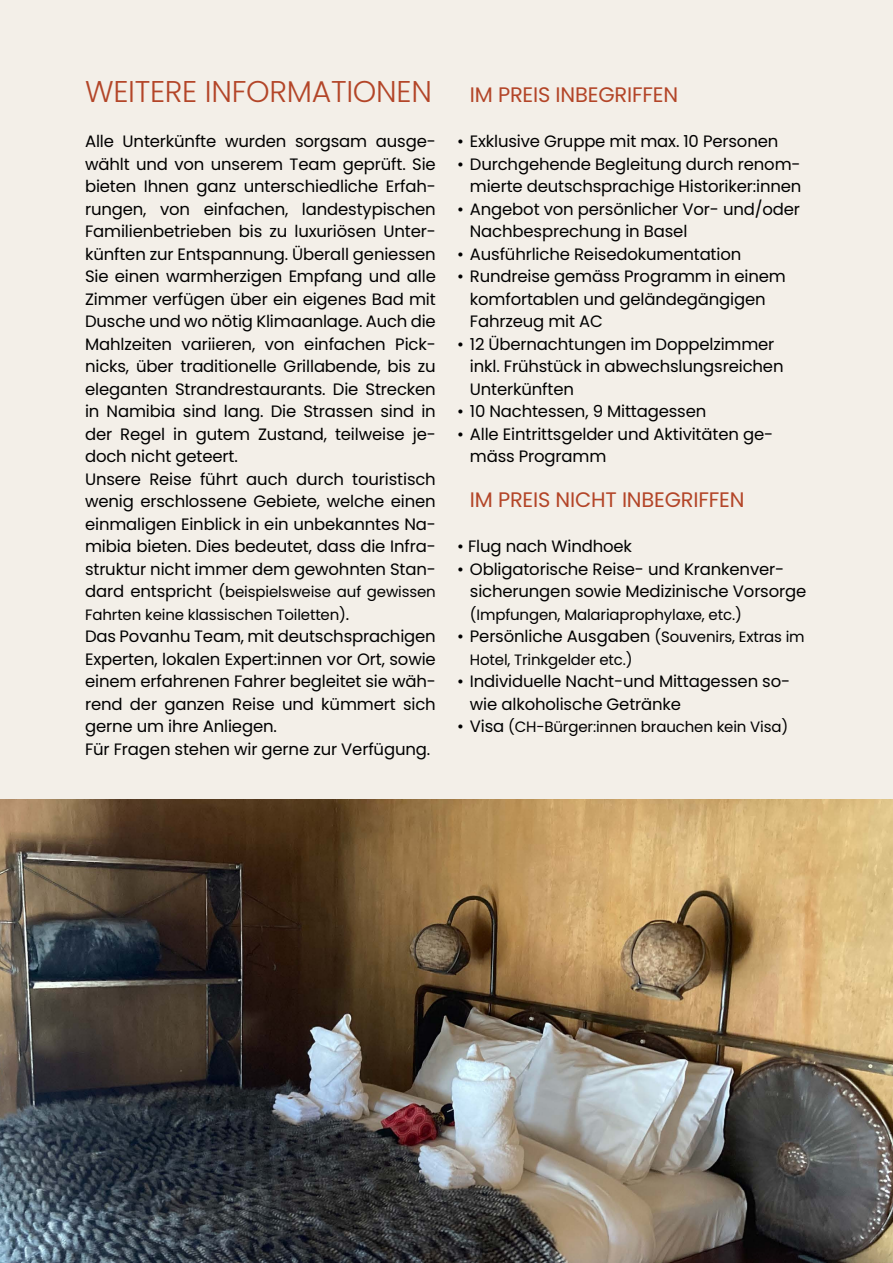
<style>
.page{position:relative;width:893px;height:1263px;background:#f3efe8}
.page>*{position:absolute;margin:0;border:0;box-sizing:border-box;transform-origin:0 0}
.t1{font:300 30px "Poppins";letter-spacing:-.01em;color:#b34528}
.t2{font:21px "Poppins";letter-spacing:-.01em;color:#b34528}
.t3{font:16.5px/22.5px "Poppins";letter-spacing:-.01em;color:#000}
.t4{font:15px/22.5px "Poppins";letter-spacing:-.01em;color:#000}
.s1{font-size:16.5px}
.s2{font-size:15px}
</style>
<div class="page">
<img style="left:0;top:800px;width:893px;height:463px">
<h1 class="t1" style="left:85px;top:74px;width:348px">WEITERE INFORMATIONEN</h1>
<p class="t3" style="left:85px;top:130px;width:352px">Alle Unterkünfte wurden sorgsam ausge&shy;wählt und von unserem Team geprüft. Sie bieten Ihnen ganz unterschiedliche Erfah&shy;rungen, von einfachen, landestypischen Familienbetrieben bis zu luxuriösen Unter&shy;künften zur Entspannung. Überall geniessen Sie einen warmherzigen Empfang und alle Zimmer verfügen über ein eigenes Bad mit Dusche und wo nötig Klimaanlage. Auch die Mahlzeiten variieren, von einfachen Pick&shy;nicks, über traditionelle Grillabende, bis zu eleganten Strandrestaurants. Die Strecken in Namibia sind lang. Die Strassen sind in der Regel in gutem Zustand, teilweise je&shy;doch nicht geteert.<br>Unsere Reise führt auch durch touristisch wenig erschlossene Gebiete, welche einen einmaligen Einblick in ein unbekanntes Na&shy;mibia bieten. Dies bedeutet, dass die Infra&shy;struktur nicht immer dem gewohnten Stan-</p>
<p class="t4" style="left:85px;top:581px;width:352px"><span class="s1">dard entspricht</span> (beispielsweise auf gewissen<br>Fahrten keine klassischen Toiletten)<span class="s1">.</span></p>
<p class="t3" style="left:85px;top:625px;width:352px">Das Povanhu Team, mit deutschsprachigen Experten, lokalen Expert:innen vor Ort, sowie einem erfahrenen Fahrer begleitet sie wäh&shy;rend der ganzen Reise und kümmert sich gerne um ihre Anliegen.<br>Für Fragen stehen wir gerne zur Verfügung.</p>
<p class="t2" style="left:470px;top:83px;width:210px">IM PREIS INBEGRIFFEN</p>
<p class="t3" style="left:457px;top:130px;width:323px">• Exklusive Gruppe mit max. 10 Personen</p>
<p class="t3" style="left:457px;top:153px;width:346px;text-align:right">• Durchgehende Begleitung durch renom&shy;mierte deutschsprachige Historiker:innen</p>
<p class="t3" style="left:470px;top:198px;width:332px;text-indent:-13px">• Angebot von persönlicher Vor- und/oder<br>Nachbesprechung in Basel</p>
<p class="t3" style="left:457px;top:243px;width:286px">• Ausführliche Reisedokumentation</p>
<p class="t3" style="left:470px;top:265px;width:317px;text-indent:-13px">• Rundreise gemäss Programm in einem komfortablen und geländegängigen<br>Fahrzeug mit AC</p>
<p class="t3" style="left:470px;top:333px;width:315px;text-indent:-13px">• 12 Übernachtungen im Doppelzimmer inkl. Frühstück in abwechslungsreichen<br>Unterkünften</p>
<p class="t3" style="left:457px;top:400px;width:251px">• 10 Nachtessen, 9 Mittagessen</p>
<p class="t3" style="left:470px;top:423px;width:305px;text-indent:-13px">• Alle Eintrittsgelder und Aktivitäten ge&shy;mäss Programm</p>
<p class="t2" style="left:470px;top:488px;width:276px">IM PREIS NICHT INBEGRIFFEN</p>
<p class="t3" style="left:457px;top:535px;width:176px">• Flug nach Windhoek</p>
<p class="t3" style="left:470px;top:558px;width:338px;text-indent:-13px">• Obligatorische Reise- und Krankenver&shy;sicherungen sowie Medizinische Vorsorge</p>
<p class="t4" style="left:470px;top:603px;width:273px">(Impfungen, Malariaprophylaxe, etc.)</p>
<p class="t3" style="left:457px;top:625px;width:349px">• Persönliche Ausgaben <span class="s2">(Souvenirs, Extras im</span></p>
<p class="t4" style="left:470px;top:648px;width:164px">Hotel, Trinkgelder etc.)</p>
<p class="t3" style="left:470px;top:670px;width:322px;text-indent:-13px">• Individuelle Nacht-und Mittagessen so&shy;wie alkoholische Getränke</p>
<p class="t4" style="left:457px;top:716px;width:333px"><span class="s1">• Visa</span> (CH-Bürger:innen brauchen kein Visa)</p>
</div>
